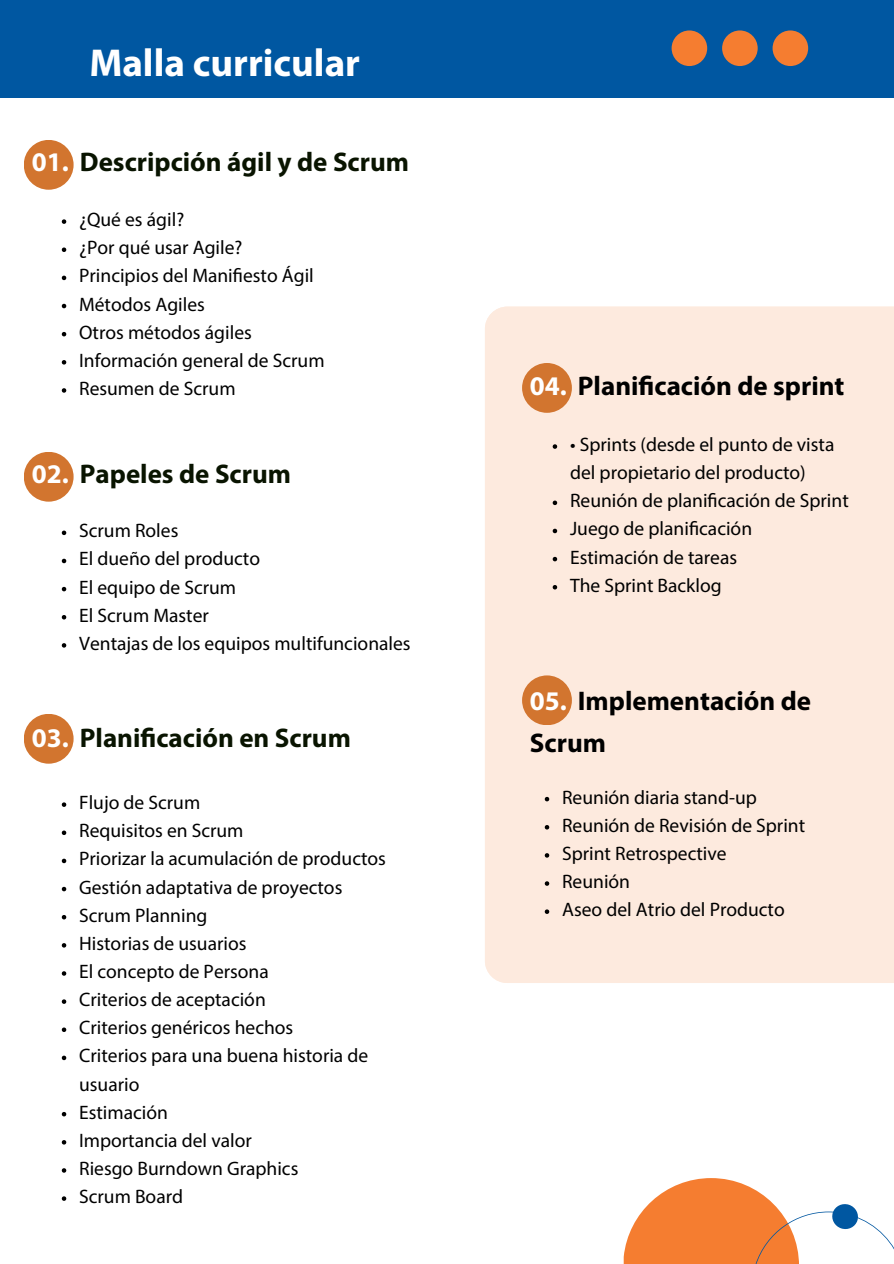
<style>
.page{position:relative;width:894px;height:1264px;background:#fff}
.page>*{position:absolute;margin:0;border:0;box-sizing:border-box;transform-origin:0 0}
.t1{font:700 39px "Myriad Pro";color:#fff}
.t2{font:700 27px "Myriad Pro";color:#091400}
.t3{font:700 27px/41.7px "Myriad Pro";color:#000}
.t4{font:19.5px/28.2px "Myriad Pro";color:#000}
.s1{color:#fff}
</style>
<div class="page">
<svg style="left:623px;top:1178px;width:270px;height:85px"></svg>
<div style="left:0;top:0;width:893px;height:97px;background:#0057a1"></div>
<div style="left:671px;top:30px;width:36px;height:36px;background:#f57d30;border-radius:50%"></div>
<div style="left:721px;top:30px;width:36px;height:36px;background:#f57d30;border-radius:50%"></div>
<div style="left:772px;top:30px;width:35px;height:36px;background:#f57d30;border-radius:50%"></div>
<div style="left:485px;top:306px;width:408px;height:677px;background:#fdeade"></div>
<div style="left:24px;top:140px;width:50px;height:50px;background:#d2752f;border-radius:50%"></div>
<div style="left:24px;top:452px;width:50px;height:49px;background:#d2752f;border-radius:50%"></div>
<div style="left:24px;top:714px;width:50px;height:49px;background:#d2752f;border-radius:50%"></div>
<svg style="left:62px;top:530px;width:4px;height:5px"></svg>
<svg style="left:62px;top:558px;width:4px;height:5px"></svg>
<svg style="left:62px;top:587px;width:4px;height:4px"></svg>
<svg style="left:62px;top:615px;width:4px;height:4px"></svg>
<svg style="left:62px;top:643px;width:4px;height:4px"></svg>
<svg style="left:62px;top:219px;width:4px;height:5px"></svg>
<svg style="left:62px;top:247px;width:4px;height:5px"></svg>
<svg style="left:62px;top:276px;width:4px;height:4px"></svg>
<svg style="left:62px;top:304px;width:4px;height:4px"></svg>
<svg style="left:62px;top:332px;width:4px;height:4px"></svg>
<svg style="left:62px;top:360px;width:4px;height:4px"></svg>
<svg style="left:62px;top:388px;width:4px;height:5px"></svg>
<svg style="left:62px;top:802px;width:4px;height:5px"></svg>
<svg style="left:62px;top:830px;width:4px;height:5px"></svg>
<svg style="left:62px;top:858px;width:4px;height:5px"></svg>
<svg style="left:62px;top:886px;width:4px;height:5px"></svg>
<svg style="left:62px;top:915px;width:4px;height:4px"></svg>
<svg style="left:62px;top:943px;width:4px;height:4px"></svg>
<svg style="left:62px;top:971px;width:4px;height:4px"></svg>
<svg style="left:62px;top:999px;width:4px;height:4px"></svg>
<svg style="left:62px;top:1027px;width:4px;height:5px"></svg>
<svg style="left:62px;top:1055px;width:4px;height:5px"></svg>
<svg style="left:62px;top:1112px;width:4px;height:4px"></svg>
<svg style="left:62px;top:1140px;width:4px;height:4px"></svg>
<svg style="left:62px;top:1168px;width:4px;height:4px"></svg>
<svg style="left:62px;top:1196px;width:4px;height:4px"></svg>
<svg style="left:552px;top:444px;width:5px;height:5px"></svg>
<svg style="left:552px;top:500px;width:5px;height:5px"></svg>
<svg style="left:552px;top:528px;width:5px;height:5px"></svg>
<svg style="left:552px;top:557px;width:5px;height:4px"></svg>
<svg style="left:552px;top:585px;width:5px;height:4px"></svg>
<svg style="left:544px;top:796px;width:5px;height:5px"></svg>
<svg style="left:544px;top:825px;width:5px;height:4px"></svg>
<svg style="left:544px;top:853px;width:5px;height:4px"></svg>
<svg style="left:544px;top:881px;width:5px;height:4px"></svg>
<svg style="left:544px;top:909px;width:5px;height:4px"></svg>
<div style="left:522px;top:363px;width:49px;height:50px;background:#d2752f;border-radius:50%"></div>
<div style="left:522px;top:675px;width:49px;height:50px;background:#d2752f;border-radius:50%"></div>
<h1 class="t1" style="left:89px;top:47px;width:272px">Malla curricular</h1>
<h2 class="t2" style="left:32px;top:151px;width:378px"><span class="s1">01.</span> Descripción ágil y de Scrum</h2>
<p class="t4" style="left:79px;top:207px;width:247px">¿Qué es ágil?<br>¿Por qué usar Agile?<br>Principios del Manifiesto Ágil<br>Métodos Agiles<br>Otros métodos ágiles<br>Información general de Scrum<br>Resumen de Scrum</p>
<h2 class="t2" style="left:32px;top:462px;width:260px"><span class="s1">02.</span> Papeles de Scrum</h2>
<p class="t4" style="left:79px;top:518px;width:333px">Scrum Roles<br>El dueño del producto<br>El equipo de Scrum<br>El Scrum Master<br>Ventajas de los equipos multifuncionales</p>
<h2 class="t2" style="left:32px;top:727px;width:320px"><span class="s1">03.</span> Planificación en Scrum</h2>
<p class="t4" style="left:79px;top:790px;width:308px">Flujo de Scrum<br>Requisitos en Scrum<br>Priorizar la acumulación de productos<br>Gestión adaptativa de proyectos<br>Scrum Planning<br>Historias de usuarios<br>El concepto de Persona<br>Criterios de aceptación<br>Criterios genéricos hechos<br>Criterios para una buena historia de usuario<br>Estimación<br>Importancia del valor<br>Riesgo Burndown Graphics<br>Scrum Board</p>
<h2 class="t3" style="left:530px;top:367px;width:316px"><span class="s1">04.</span> Planificación de sprint</h2>
<p class="t4" style="left:570px;top:432px;width:280px">• Sprints (desde el punto de vista del propietario del producto)<br>Reunión de planificación de Sprint<br>Juego de planificación<br>Estimación de tareas<br>The Sprint Backlog</p>
<h2 class="t3" style="left:530px;top:683px;width:282px"><span class="s1">05.</span> Implementación de<br>Scrum</h2>
<p class="t4" style="left:562px;top:784px;width:244px">Reunión diaria stand-up<br>Reunión de Revisión de Sprint<br>Sprint Retrospective<br>Reunión<br>Aseo del Atrio del Producto</p>
</div>
